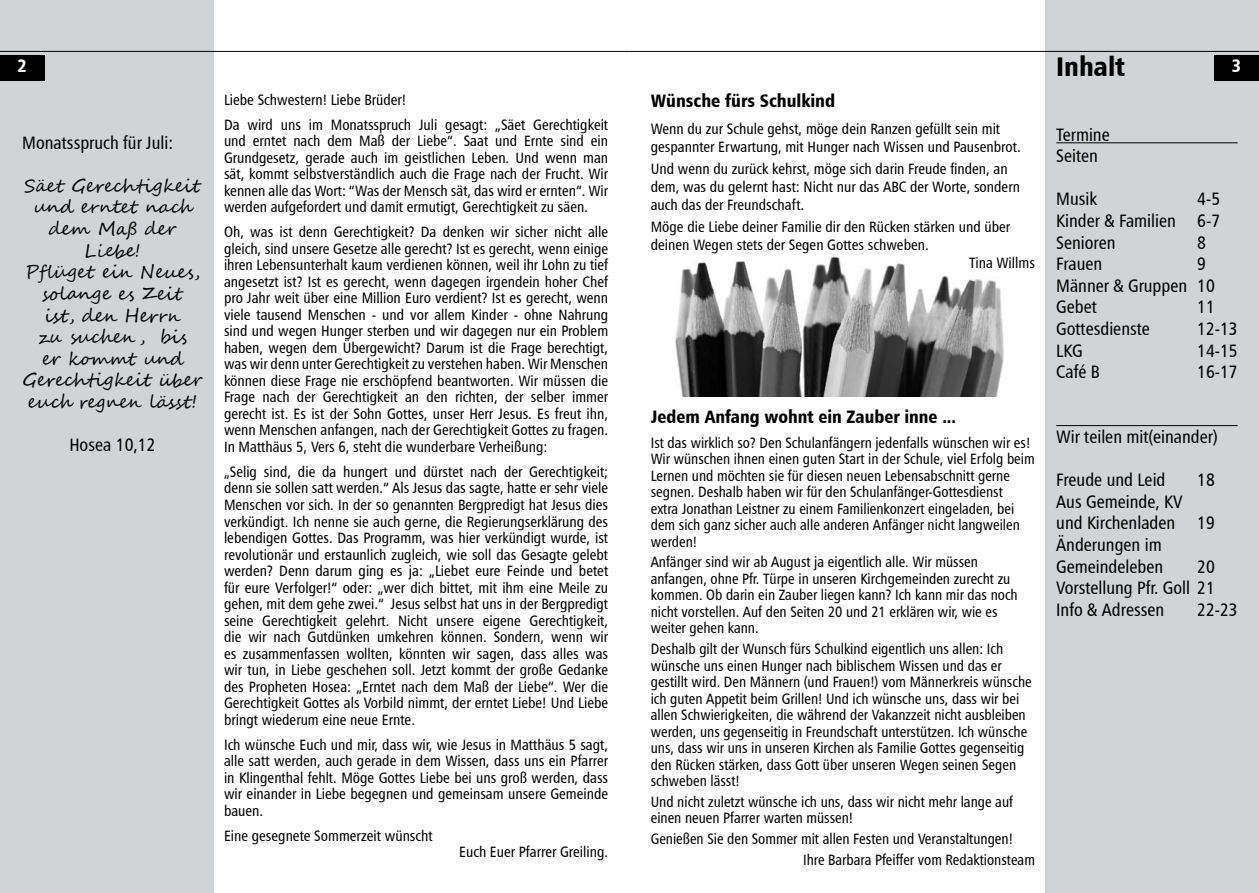
<style>
.page{position:relative;width:1259px;height:893px;background:#fff}
.page>*{position:absolute;margin:0;border:0;box-sizing:border-box;transform-origin:0 0}
.t1{font:27px "Humanist 777 BT Black Condensed B";color:#000}
.t2{font:18px/21.6px "Humanist 777 BT Roman Condensed B";color:#000}
.t3{font:18px/21.6px "Segoe Script";color:#000;text-align:center}
.t4{font:18px "Humanist 777 BT Black Condensed B";color:#000}
.t5{font:18px "Humanist 777 BT Black Condensed B";color:#fff}
.t6{font:15px/16.5px "Humanist 777 BT Roman Condensed B";color:#000}
</style>
<div class="page">
<div style="left:0;top:0;width:214px;height:893px;background:#d1d3d4"></div>
<div style="left:0;top:55px;width:45px;height:26px;background:#000"></div>
<hr style="left:0;top:51px;width:629px;height:1px;background:#000">
<div style="left:1045px;top:0;width:214px;height:893px;background:#d1d3d4"></div>
<div style="left:1214px;top:55px;width:45px;height:26px;background:#000"></div>
<hr style="left:629px;top:51px;width:630px;height:1px;background:#000">
<img style="left:675px;top:256px;width:329px;height:140px">
<hr style="left:1056px;top:142px;width:181px;height:1px;background:#000">
<hr style="left:1056px;top:425px;width:181px;height:1px;background:#000">
<h1 class="t1" style="left:1056px;top:49px;width:70px">Inhalt</h1>
<p class="t5" style="left:18px;top:54px;width:11px">2</p>
<p class="t5" style="left:1232px;top:54px;width:11px">3</p>
<p class="t2" style="left:22px;top:131px;width:152px">Monatsspruch für Juli:</p>
<p class="t3" style="left:22px;top:175px;width:181px">Säet Gerechtigkeit und erntet nach dem Maß der<br>Liebe!<br>Pflüget ein Neues, solange es Zeit<br>ist, den Herrn<br>zu suchen , bis<br>er kommt und<br>Gerechtigkeit über euch regnen lässt!</p>
<p class="t2" style="left:69px;top:434px;width:88px">Hosea 10,12</p>
<p class="t6" style="left:224px;top:87px;width:386px;line-height:25px">Liebe Schwestern! Liebe Brüder!<br>Da wird uns im Monatsspruch Juli gesagt: „Säet Gerechtigkeit</p>
<p class="t6" style="left:224px;top:133px;width:386px;text-align:justify">und erntet nach dem Maß der Liebe“. Saat und Ernte sind ein Grundgesetz, gerade auch im geistlichen Leben. Und wenn man sät, kommt selbstverständlich auch die Frage nach der Frucht. Wir kennen alle das Wort: “Was der Mensch sät, das wird er ernten“. Wir werden aufgefordert und damit ermutigt, Gerechtigkeit zu säen.</p>
<p class="t6" style="left:224px;top:224px;width:386px;text-align:justify">Oh, was ist denn Gerechtigkeit? Da denken wir sicher nicht alle gleich, sind unsere Gesetze alle gerecht? Ist es gerecht, wenn einige ihren Lebensunterhalt kaum verdienen können, weil ihr Lohn zu tief angesetzt ist? Ist es gerecht, wenn dagegen irgendein hoher Chef pro Jahr weit über eine Million Euro verdient? Ist es gerecht, wenn viele tausend Menschen - und vor allem Kinder - ohne Nahrung sind und wegen Hunger sterben und wir dagegen nur ein Problem haben, wegen dem Übergewicht? Darum ist die Frage berechtigt, was wir denn unter Gerechtigkeit zu verstehen haben. Wir Menschen können diese Frage nie erschöpfend beantworten. Wir müssen die Frage nach der Gerechtigkeit an den richten, der selber immer gerecht ist. Es ist der Sohn Gottes, unser Herr Jesus. Es freut ihn, wenn Menschen anfangen, nach der Gerechtigkeit Gottes zu fragen.<br>In Matthäus 5, Vers 6, steht die wunderbare Verheißung:</p>
<p class="t6" style="left:224px;top:463px;width:386px;text-align:justify">„Selig sind, die da hungert und dürstet nach der Gerechtigkeit; denn sie sollen satt werden.“ Als Jesus das sagte, hatte er sehr viele Menschen vor sich. In der so genannten Bergpredigt hat Jesus dies verkündigt. Ich nenne sie auch gerne, die Regierungserklärung des lebendigen Gottes. Das Programm, was hier verkündigt wurde, ist revolutionär und erstaunlich zugleich, wie soll das Gesagte gelebt werden? Denn darum ging es ja: „Liebet eure Feinde und betet für eure Verfolger!“ oder: „wer dich bittet, mit ihm eine Meile zu gehen, mit dem gehe zwei.“ Jesus selbst hat uns in der Bergpredigt seine Gerechtigkeit gelehrt. Nicht unsere eigene Gerechtigkeit, die wir nach Gutdünken umkehren können. Sondern, wenn wir es zusammenfassen wollten, könnten wir sagen, dass alles was wir tun, in Liebe geschehen soll. Jetzt kommt der große Gedanke des Propheten Hosea: „Erntet nach dem Maß der Liebe“. Wer die Gerechtigkeit Gottes als Vorbild nimmt, der erntet Liebe! Und Liebe bringt wiederum eine neue Ernte.</p>
<p class="t6" style="left:224px;top:736px;width:386px;text-align:justify">Ich wünsche Euch und mir, dass wir, wie Jesus in Matthäus 5 sagt, alle satt werden, auch gerade in dem Wissen, dass uns ein Pfarrer in Klingenthal fehlt. Möge Gottes Liebe bei uns groß werden, dass wir einander in Liebe begegnen und gemeinsam unsere Gemeinde bauen.</p>
<p class="t6" style="left:224px;top:827px;width:210px">Eine gesegnete Sommerzeit wünscht</p>
<p class="t6" style="left:459px;top:843px;width:150px">Euch Euer Pfarrer Greiling.</p>
<p class="t4" style="left:651px;top:89px;width:186px">Wünsche fürs Schulkind</p>
<p class="t6" style="left:651px;top:119px;width:371px;line-height:18px">Wenn du zur Schule gehst, möge dein Ranzen gefüllt sein mit gespannter Erwartung, mit Hunger nach Wissen und Pausenbrot.</p>
<p class="t6" style="left:651px;top:159px;width:371px;line-height:18px">Und wenn du zurück kehrst, möge sich darin Freude finden, an dem, was du gelernt hast: Nicht nur das ABC der Worte, sondern auch das der Freundschaft.</p>
<p class="t6" style="left:651px;top:218px;width:361px">Möge die Liebe deiner Familie dir den Rücken stärken und über</p>
<p class="t6" style="left:651px;top:236px;width:279px">deinen Wegen stets der Segen Gottes schweben.</p>
<p class="t6" style="left:969px;top:254px;width:67px">Tina Willms</p>
<p class="t4" style="left:651px;top:405px;width:307px">Jedem Anfang wohnt ein Zauber inne ...</p>
<p class="t6" style="left:651px;top:434px;width:385px">Ist das wirklich so? Den Schulanfängern jedenfalls wünschen wir es!<br>Wir wünschen ihnen einen guten Start in der Schule, viel Erfolg beim Lernen und möchten sie für diesen neuen Lebensabschnitt gerne segnen. Deshalb haben wir für den Schulanfänger-Gottesdienst<br>extra Jonathan Leistner zu einem Familienkonzert eingeladen, bei dem sich ganz sicher auch alle anderen Anfänger nicht langweilen werden!</p>
<p class="t6" style="left:651px;top:554px;width:368px">Anfänger sind wir ab August ja eigentlich alle. Wir müssen anfangen, ohne Pfr. Türpe in unseren Kirchgemeinden zurecht zu kommen. Ob darin ein Zauber liegen kann? Ich kann mir das noch nicht vorstellen. Auf den Seiten 20 und 21 erklären wir, wie es weiter gehen kann.</p>
<p class="t6" style="left:651px;top:640px;width:382px">Deshalb gilt der Wunsch fürs Schulkind eigentlich uns allen: Ich wünsche uns einen Hunger nach biblischem Wissen und das er gestillt wird. Den Männern (und Frauen!) vom Männerkreis wünsche ich guten Appetit beim Grillen! Und ich wünsche uns, dass wir bei allen Schwierigkeiten, die während der Vakanzzeit nicht ausbleiben werden, uns gegenseitig in Freundschaft unterstützen. Ich wünsche uns, dass wir uns in unseren Kirchen als Familie Gottes gegenseitig den Rücken stärken, dass Gott über unseren Wegen seinen Segen schweben lässt!</p>
<p class="t6" style="left:651px;top:793px;width:364px">Und nicht zuletzt wünsche ich uns, dass wir nicht mehr lange auf einen neuen Pfarrer warten müssen!</p>
<p class="t6" style="left:803px;top:828px;width:233px;line-height:20.7px;text-indent:-152px">Genießen Sie den Sommer mit allen Festen und Veranstaltungen!<br>Ihre Barbara Pfeiffer vom Redaktionsteam</p>
<p class="t2" style="left:1056px;top:123px;width:55px">Termine<br>Seiten</p>
<p class="t2" style="left:1056px;top:188px;width:42px">Musik</p>
<p class="t2" style="left:1056px;top:188px;width:165px;text-align:justify;text-indent:141px">4-5<br>Kinder &amp; Familien 6-7<br>Senioren</p>
<p class="t2" style="left:1197px;top:231px;width:10px">8</p>
<p class="t2" style="left:1056px;top:253px;width:160px;text-indent:141px">9<br>Männer &amp; Gruppen 10<br>Gebet</p>
<p class="t2" style="left:1056px;top:253px;width:48px">Frauen</p>
<p class="t2" style="left:1197px;top:296px;width:19px">11</p>
<p class="t2" style="left:1056px;top:318px;width:95px">Gottesdienste</p>
<p class="t2" style="left:1197px;top:318px;width:42px">12-13</p>
<p class="t2" style="left:1056px;top:339px;width:28px">LKG</p>
<p class="t2" style="left:1197px;top:339px;width:42px">14-15</p>
<p class="t2" style="left:1056px;top:361px;width:45px">Café B</p>
<p class="t2" style="left:1197px;top:361px;width:42px">16-17</p>
<p class="t2" style="left:1056px;top:426px;width:163px">Wir teilen mit(einander)</p>
<p class="t2" style="left:1056px;top:469px;width:111px">Freude und Leid</p>
<p class="t2" style="left:1197px;top:469px;width:19px">18</p>
<p class="t2" style="left:1056px;top:490px;width:160px">Aus Gemeinde, KV<br>und Kirchenladen 19<br>Änderungen im<br>Gemeindeleben</p>
<p class="t2" style="left:1056px;top:555px;width:160px;text-align:justify;text-indent:141px">20<br>Vorstellung Pfr. Goll 21<br>Info &amp; Adressen</p>
<p class="t2" style="left:1197px;top:598px;width:42px">22-23</p>
</div>
